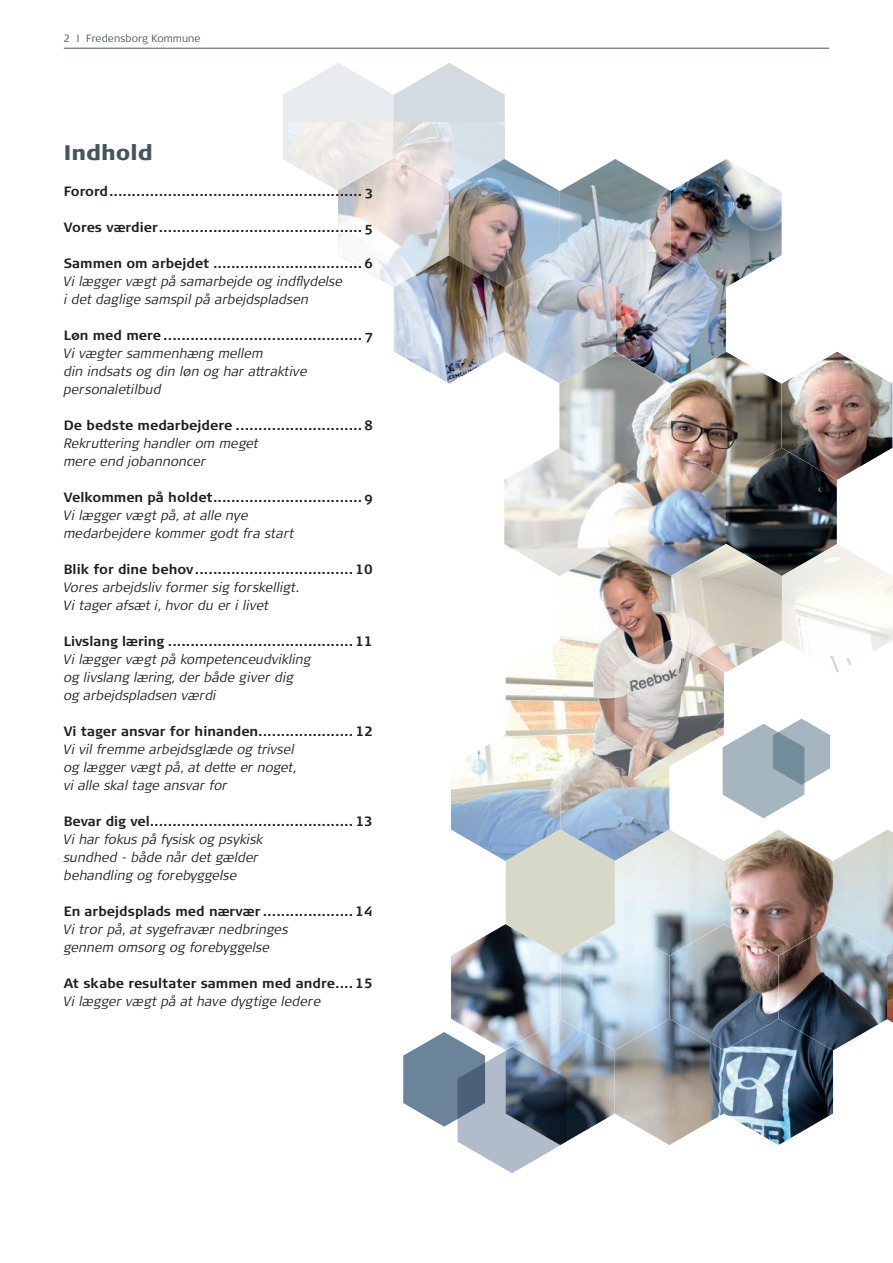
<style>
.page{position:relative;width:893px;height:1263px;background:#fff}
.page>*{position:absolute;margin:0;border:0;box-sizing:border-box;transform-origin:0 0}
.t1{font:900 21px "Signa Pro";color:#45555f}
.t2{font:italic 300 13.5px/18px "Signa Pro";color:#231f20}
.t3{font:700 13.5px "Signa Pro";color:#231f20}
.t4{font:300 10.5px "Signa Pro";letter-spacing:.01em;color:#45555f}
</style>
<div class="page">
<img style="left:283px;top:63px;width:610px;height:1110px">
<hr style="left:64px;top:48px;width:765px;height:1px;background:#45555f">
<p class="t4" style="left:64px;top:31px;width:138px">2 I Fredensborg Kommune</p>
<h1 class="t1" style="left:64px;top:138px;width:91px">Indhold</h1>
<p class="t3" style="left:64px;top:182px;width:311px">Forord........................................................ 3</p>
<p class="t3" style="left:64px;top:218px;width:311px">Vores værdier............................................. 5</p>
<p class="t3" style="left:64px;top:254px;width:311px">Sammen om arbejdet ................................. 6</p>
<p class="t2" style="left:64px;top:271px;width:280px">Vi lægger vægt på samarbejde og indflydelse i det daglige samspil på arbejdspladsen</p>
<p class="t3" style="left:64px;top:326px;width:311px">Løn med mere ............................................ 7</p>
<p class="t2" style="left:64px;top:343px;width:245px">Vi vægter sammenhæng mellem<br>din indsats og din løn og har attraktive personaletilbud</p>
<p class="t3" style="left:64px;top:416px;width:311px">De bedste medarbejdere ............................8</p>
<p class="t2" style="left:64px;top:433px;width:196px">Rekruttering handler om meget mere end jobannoncer</p>
<p class="t3" style="left:64px;top:488px;width:311px">Velkommen på holdet................................. 9</p>
<p class="t2" style="left:64px;top:505px;width:232px">Vi lægger vægt på, at alle nye medarbejdere kommer godt fra start</p>
<p class="t3" style="left:64px;top:560px;width:311px">Blik for dine behov................................... 10</p>
<p class="t2" style="left:64px;top:577px;width:237px">Vores arbejdsliv former sig forskelligt.<br>Vi tager afsæt i, hvor du er i livet</p>
<p class="t3" style="left:64px;top:632px;width:311px">Livslang læring ......................................... 11</p>
<p class="t2" style="left:64px;top:649px;width:249px">Vi lægger vægt på kompetenceudvikling og livslang læring, der både giver dig og arbejdspladsen værdi</p>
<p class="t3" style="left:64px;top:722px;width:311px">Vi tager ansvar for hinanden..................... 12</p>
<p class="t2" style="left:64px;top:739px;width:234px">Vi vil fremme arbejdsglæde og trivsel og lægger vægt på, at dette er noget, vi alle skal tage ansvar for</p>
<p class="t3" style="left:64px;top:812px;width:311px">Bevar dig vel............................................. 13</p>
<p class="t2" style="left:64px;top:829px;width:201px">Vi har fokus på fysisk og psykisk sundhed - både når det gælder behandling og forebyggelse</p>
<p class="t3" style="left:64px;top:902px;width:311px">En arbejdsplads med nærvær .................... 14</p>
<p class="t2" style="left:64px;top:919px;width:226px">Vi tror på, at sygefravær nedbringes gennem omsorg og forebyggelse</p>
<p class="t3" style="left:64px;top:974px;width:311px">At skabe resultater sammen med andre.... 15</p>
<p class="t2" style="left:64px;top:991px;width:259px">Vi lægger vægt på at have dygtige ledere</p>
</div>
